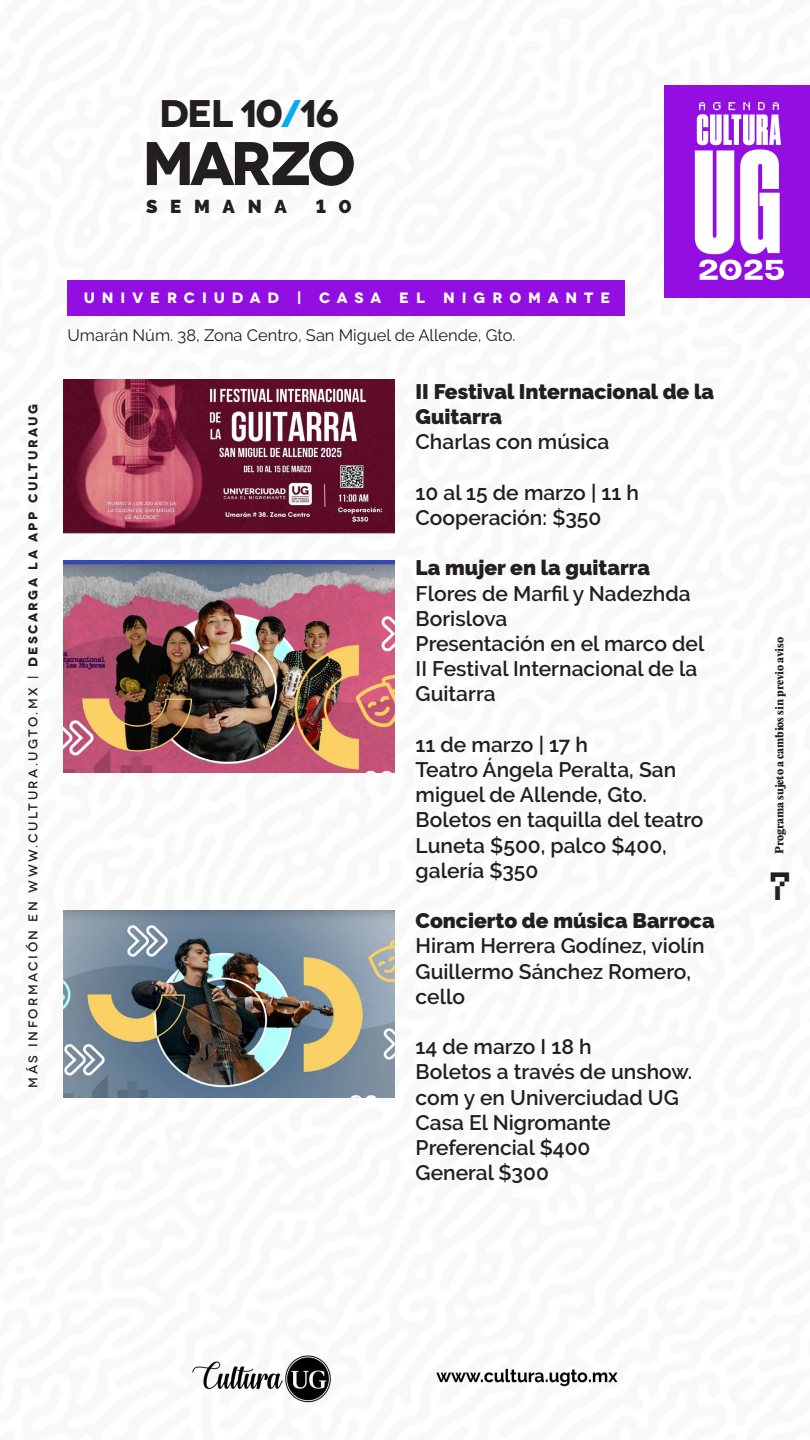
<style>
.page{position:relative;width:810px;height:1440px;background:#fff}
.page>*{position:absolute;margin:0;border:0;box-sizing:border-box;transform-origin:0 0}
.t1{font:700 61.43px "Novecentowide";letter-spacing:-.07em;color:#231f20}
.t2{font:700 38.47px "Novecentowide";letter-spacing:-.05em;color:#231f20}
.t3{font:36.75px "Minecraft";color:#231f20}
.t4{font:600 21px/25.2px "Raleway";color:#231f20}
.t5{font:900 21px/25.2px "Raleway";color:#231f20}
.t6{font:900 18.6px "Raleway";letter-spacing:.68em;color:#231f20}
.t7{font:16.5px "Raleway";color:#231f20}
.t8{font:700 15px "Novecentowide";letter-spacing:.46em;color:#fff}
.t9{font:500 12.75px "Novecentowide";letter-spacing:.19em;color:#231f20}
.t10{font:800 10.5px "PP Editorial New";letter-spacing:-.01em;color:#231f20}
.s1{color:#00aeef}
.s2{font-weight:700}
</style>
<div class="page">
<img style="left:63px;top:315px;width:562px;height:1088px">
<div style="left:664px;top:85px;width:146px;height:213px;background:#930ee1"></div>
<svg style="left:699px;top:260px;width:85px;height:20px"></svg>
<svg style="left:695px;top:102px;width:86px;height:152px"></svg>
<img style="left:64px;top:379px;width:330px;height:154px">
<img style="left:64px;top:560px;width:330px;height:213px">
<img style="left:64px;top:911px;width:330px;height:187px">
<div style="left:67px;top:280px;width:558px;height:35px;background:#930ee1"></div>
<h2 class="t2" style="left:159px;top:89px;width:181px">DEL 10<span class="s1">/</span>16</h2>
<h1 class="t1" style="left:142px;top:125px;width:215px">MARZO</h1>
<p class="t6" style="left:146px;top:195px;width:142px">SEMANA</p>
<p class="t6" style="left:316px;top:195px;width:38px">1 0</p>
<p class="t9" style="left:25px;top:1087px;width:685px;rotate:-90deg">Más información en www.cultura.ugto.mx | <span class="s2">DESCARGA LA APP CULTURAUG</span></p>
<p class="t8" style="left:84px;top:288px;width:528px">UNIVERCIUDAD | CASA EL NIGROMANTE</p>
<p class="t7" style="left:67px;top:326px;width:450px">Umarán Núm. 38, Zona Centro, San Miguel de Allende, Gto.</p>
<p class="t5" style="left:416px;top:379px;width:300px">II Festival Internacional de la<br>Guitarra</p>
<p class="t4" style="left:416px;top:429px;width:195px">Charlas con música</p>
<p class="t4" style="left:416px;top:480px;width:225px">10 al 15 de marzo | 11 h<br>Cooperación: $350</p>
<p class="t5" style="left:416px;top:555px;width:236px">La mujer en la guitarra</p>
<p class="t4" style="left:416px;top:581px;width:290px">Flores de Marfil y Nadezhda<br>Borislova<br>Presentación en el marco del<br>II Festival Internacional de la<br>Guitarra</p>
<p class="t4" style="left:416px;top:732px;width:289px">11 de marzo | 17 h<br>Teatro Ángela Peralta, San miguel de Allende, Gto.<br>Boletos en taquilla del teatro<br>Luneta $500, palco $400, galería $350</p>
<p class="t5" style="left:416px;top:908px;width:301px">Concierto de música Barroca</p>
<p class="t4" style="left:416px;top:933px;width:290px">Hiram Herrera Godínez, violín<br>Guillermo Sánchez Romero, cello</p>
<p class="t4" style="left:416px;top:1034px;width:278px">14 de marzo I 18 h<br>Boletos a través de unshow. com y en Univerciudad UG<br>Casa El Nigromante<br>Preferencial $400<br>General $300</p>
<p class="t10" style="left:772px;top:854px;width:219px;rotate:-90deg">Programa sujeto a cambios sin previo aviso</p>
<h3 class="t3" style="left:771px;top:873px;width:22px">7</h3>
</div>
